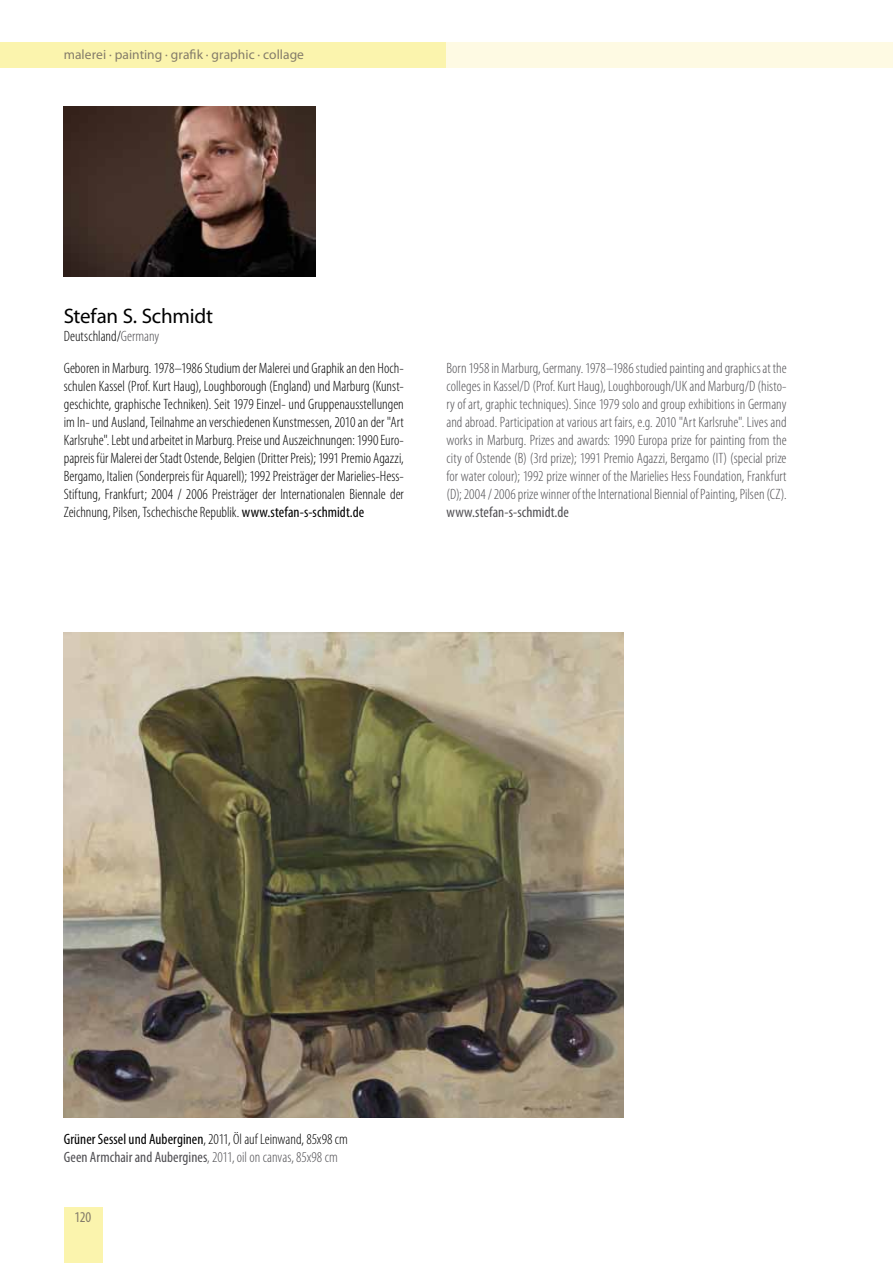
<style>
.page{position:relative;width:893px;height:1263px;background:#fff}
.page>*{position:absolute;margin:0;border:0;box-sizing:border-box;transform-origin:0 0}
.t1{font:21px "Myriad Pro";letter-spacing:-.01em;color:#000}
.t2{font:300 condensed 15px/18px "Myriad Pro";color:#000}
.t3{font:300 condensed 15px/18px "Myriad Pro";color:#504f53;text-align:justify}
.t4{font:condensed 15px "Myriad Pro";letter-spacing:.005em;color:#504f53}
.t5{font:condensed 15px "Myriad Pro";color:#847c6a}
.t6{font:13.5px "Myriad Pro";letter-spacing:.005em;color:#847c6a}
.s1{color:#504f53}
.s2{font-weight:400}
.s3{font-weight:400;color:#504f53}
</style>
<div class="page">
<div style="left:0;top:43px;width:446px;height:25px;background:#fbf4ad"></div>
<div style="left:64px;top:1208px;width:38px;height:55px;background:#fbf4ad"></div>
<div style="left:446px;top:43px;width:447px;height:25px;background:#fefae3"></div>
<img style="left:64px;top:106px;width:251px;height:170px">
<img style="left:64px;top:633px;width:559px;height:485px">
<p class="t6" style="left:64px;top:46px;width:242px">malerei · painting · grafik · graphic · collage</p>
<h1 class="t1" style="left:64px;top:303px;width:151px">Stefan S. Schmidt</h1>
<p class="t2" style="left:64px;top:321px;width:342px;line-height:31.5px">Deutschland/<span class="s1">Germany<br></span>Geboren in Marburg. 1978–1986 Studium der Malerei und Graphik an den Hoch-</p>
<p class="t2" style="left:64px;top:377px;width:342px;text-align:justify">schulen Kassel (Prof. Kurt Haug), Loughborough (England) und Marburg (Kunst&shy;geschichte, graphische Techniken). Seit 1979 Einzel- und Gruppenausstellungen im In- und Ausland, Teilnahme an verschiedenen Kunstmessen, 2010 an der "Art Karlsruhe". Lebt und arbeitet in Marburg. Preise und Auszeichnungen: 1990 Euro&shy;papreis für Malerei der Stadt Ostende, Belgien (Dritter Preis); 1991 Premio Agazzi, Bergamo, Italien (Sonderpreis für Aquarell); 1992 Preisträger der Marielies-Hess-Stiftung, Frankfurt; 2004 / 2006 Preisträger der Internationalen Biennale der Zeichnung, Pilsen, Tschechische Republik. <span class="s2">www.stefan-s-schmidt.de</span></p>
<p class="t3" style="left:446px;top:359px;width:342px">Born 1958 in Marburg, Germany. 1978–1986 studied painting and graphics at the colleges in Kassel/D (Prof. Kurt Haug), Loughborough/UK and Marburg/D (histo&shy;ry of art, graphic techniques). Since 1979 solo and group exhibitions in Germany and abroad. Participation at various art fairs, e.g. 2010 "Art Karlsruhe". Lives and works in Marburg. Prizes and awards: 1990 Europa prize for painting from the city of Ostende (B) (3rd prize); 1991 Premio Agazzi, Bergamo (IT) (special prize for water colour); 1992 prize winner of the Marielies Hess Foundation, Frankfurt (D); 2004 / 2006 prize winner of the International Biennial of Painting, Pilsen (CZ).</p>
<p class="t4" style="left:446px;top:503px;width:124px">www.stefan-s-schmidt.de</p>
<p class="t2" style="left:64px;top:1130px;width:286px"><span class="s2">Grüner Sessel und Auberginen</span>, 2011, Öl auf Leinwand, 85x98 cm<br><span class="s3">Geen Armchair and Aubergines</span><span class="s1">, 2011, oil on canvas, 85x98 cm</span></p>
<p class="t5" style="left:75px;top:1208px;width:18px">120</p>
</div>
